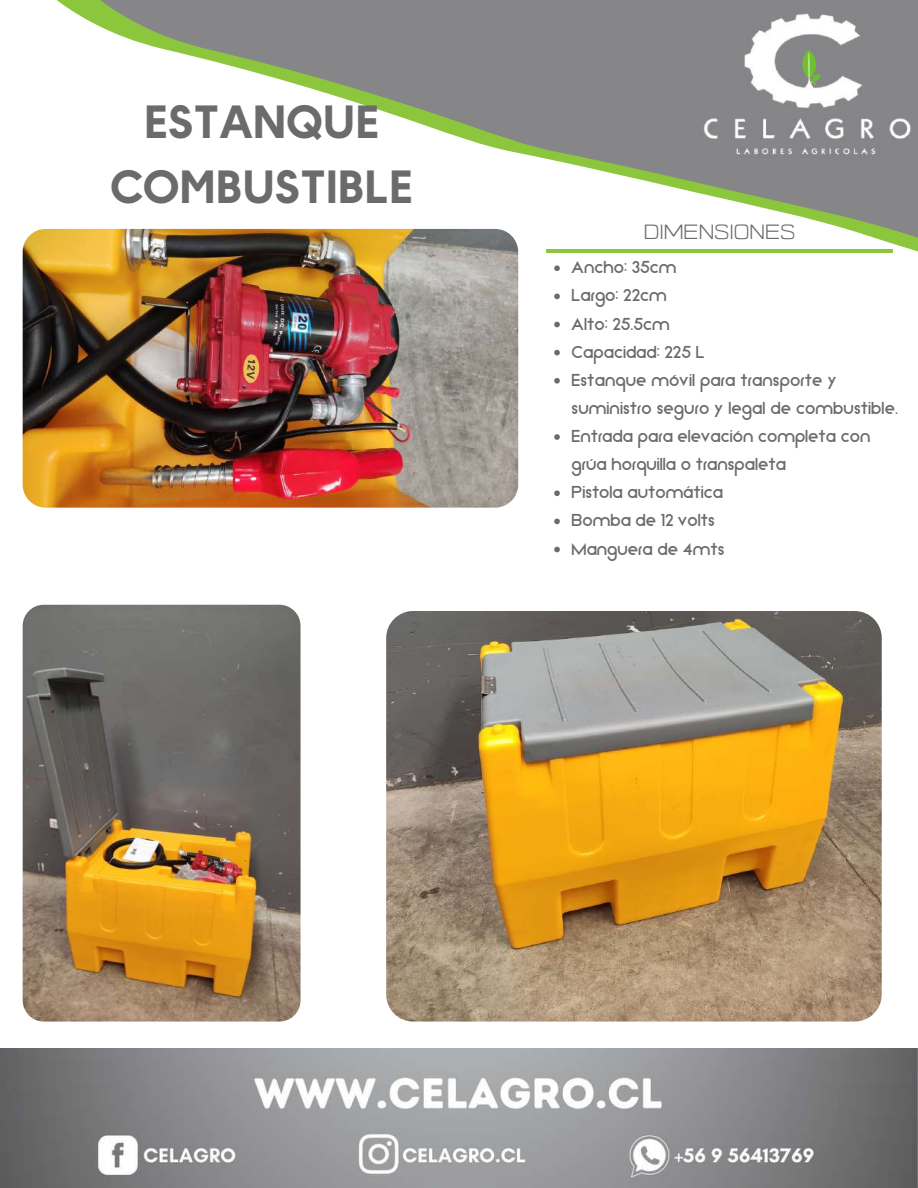
<style>
.page{position:relative;width:918px;height:1188px;background:#fff}
.page>*{position:absolute;margin:0;border:0;box-sizing:border-box;transform-origin:0 0}
.t1{font:500 46.5px/64.2px "MADE Okine Sans PERSONALUSE";color:#6b6b6c;text-align:center}
.t2{font:20.85px/28.2px "Kunika";color:#6b6b6c}
.t3{font:18px "twoweekendssans";color:#6b6b6c}
</style>
<div class="page">
<svg style="left:22px;top:0;width:896px;height:484px"></svg>
<img style="left:23px;top:229px;width:495px;height:279px;border-radius:23px">
<img style="left:23px;top:605px;width:278px;height:417px;border-radius:21px">
<hr style="left:546px;top:249px;width:347px;height:4px;background:#8cc63d">
<img style="left:701px;top:0;width:211px;height:190px">
<img style="left:0;top:1048px;width:918px;height:140px">
<img style="left:386px;top:611px;width:495px;height:410px">
<svg style="left:554px;top:265px;width:6px;height:6px"></svg>
<svg style="left:554px;top:294px;width:6px;height:5px"></svg>
<svg style="left:554px;top:322px;width:6px;height:5px"></svg>
<svg style="left:554px;top:350px;width:6px;height:5px"></svg>
<svg style="left:554px;top:378px;width:6px;height:6px"></svg>
<svg style="left:554px;top:434px;width:6px;height:6px"></svg>
<svg style="left:554px;top:490px;width:6px;height:6px"></svg>
<svg style="left:554px;top:519px;width:6px;height:5px"></svg>
<svg style="left:554px;top:547px;width:6px;height:5px"></svg>
<h1 class="t1" style="left:110px;top:92px;width:304px">ESTANQUE<br>COMBUSTIBLE</h1>
<p class="t3" style="left:644px;top:225px;width:153px">DIMENSIONES</p>
<p class="t2" style="left:572px;top:254px;width:328px">Ancho: 35cm<br>Largo: 22cm<br>Alto: 25.5cm<br>Capacidad: 225 L<br>Estanque móvil para transporte y suministro seguro y legal de combustible.<br>Entrada para elevación completa con grúa horquilla o transpaleta<br>Pistola automática<br>Bomba de 12 volts<br>Manguera de 4mts</p>
</div>
